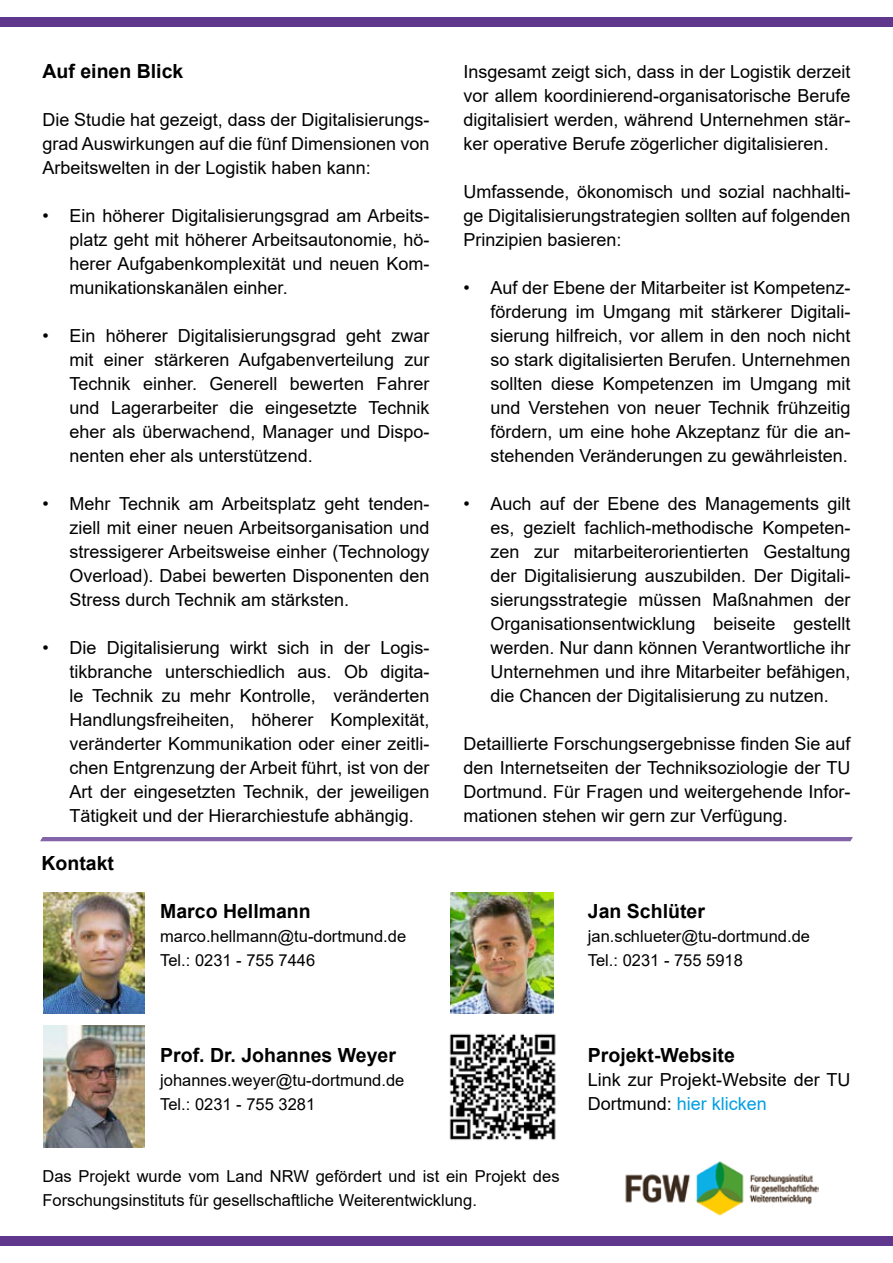
<style>
.page{position:relative;width:893px;height:1263px;background:#fff}
.page>*{position:absolute;margin:0;border:0;box-sizing:border-box;transform-origin:0 0}
.t1{font:700 19.5px "Arial";color:#000}
.t2{font:18px/24px "Arial";color:#000;text-align:justify}
.t3{font:16.5px/24px "Arial";color:#000}
.s1{color:#009fe3}
</style>
<div class="page">
<div style="left:0;top:17px;width:893px;height:10px;background:#5f388e"></div>
<div style="left:0;top:1236px;width:893px;height:10px;background:#5f388e"></div>
<hr style="left:40px;top:837px;width:813px;height:4px;background:#8364a9">
<img style="left:43px;top:893px;width:102px;height:121px">
<img style="left:450px;top:893px;width:103px;height:121px">
<img style="left:43px;top:1026px;width:102px;height:121px">
<img style="left:625px;top:1161px;width:193px;height:55px">
<img style="left:449px;top:1033px;width:107px;height:107px">
<p class="t1" style="left:43px;top:57px;width:142px">Auf einen Blick</p>
<p class="t2" style="left:43px;top:108px;width:388px">Die Studie hat gezeigt, dass der Digitalisierungs&shy;grad Auswirkungen auf die fünf Dimensionen von Arbeitswelten in der Logistik haben kann:</p>
<p class="t2" style="left:70px;top:204px;width:361px;text-indent:-27px">• Ein höherer Digitalisierungsgrad am Arbeits&shy;platz geht mit höherer Arbeitsautonomie, hö&shy;herer Aufgabenkomplexität und neuen Kom&shy;munikationskanälen einher.</p>
<p class="t2" style="left:70px;top:324px;width:361px;text-indent:-27px">• Ein höherer Digitalisierungsgrad geht zwar mit einer stärkeren Aufgabenverteilung zur Technik einher. Generell bewerten Fahrer und Lagerarbeiter die eingesetzte Technik eher als überwachend, Manager und Dispo&shy;nenten eher als unterstützend.</p>
<p class="t2" style="left:70px;top:492px;width:361px;text-indent:-27px">• Mehr Technik am Arbeitsplatz geht tenden&shy;ziell mit einer neuen Arbeitsorganisation und stressigerer Arbeitsweise einher (Technology Overload). Dabei bewerten Disponenten den Stress durch Technik am stärksten.</p>
<p class="t2" style="left:70px;top:636px;width:361px;text-indent:-27px">• Die Digitalisierung wirkt sich in der Logis&shy;tikbranche unterschiedlich aus. Ob digita&shy;le Technik zu mehr Kontrolle, veränderten Handlungsfreiheiten, höherer Komplexität, veränderter Kommunikation oder einer zeitli&shy;chen Entgrenzung der Arbeit führt, ist von der Art der eingesetzten Technik, der jeweiligen Tätigkeit und der Hierarchiestufe abhängig.</p>
<p class="t1" style="left:41px;top:849px;width:74px">Kontakt</p>
<p class="t1" style="left:160px;top:897px;width:152px">Marco Hellmann</p>
<p class="t3" style="left:160px;top:924px;width:247px">marco.hellmann@tu-dortmund.de<br>Tel.: 0231 - 755 7446</p>
<p class="t1" style="left:160px;top:1041px;width:237px">Prof. Dr. Johannes Weyer</p>
<p class="t3" style="left:160px;top:1068px;width:246px">johannes.weyer@tu-dortmund.de<br>Tel.: 0231 - 755 3281</p>
<p class="t2" style="left:463px;top:59px;width:388px">Insgesamt zeigt sich, dass in der Logistik derzeit vor allem koordinierend-organisatorische Berufe digitalisiert werden, während Unternehmen stär&shy;ker operative Berufe zögerlicher digitalisieren.</p>
<p class="t2" style="left:463px;top:179px;width:388px">Umfassende, ökonomisch und sozial nachhalti&shy;ge Digitalisierungstrategien sollten auf folgenden Prinzipien basieren:</p>
<p class="t2" style="left:490px;top:275px;width:361px;text-indent:-27px">• Auf der Ebene der Mitarbeiter ist Kompetenz&shy;förderung im Umgang mit stärkerer Digitali&shy;sierung hilfreich, vor allem in den noch nicht so stark digitalisierten Berufen. Unternehmen sollten diese Kompetenzen im Umgang mit und Verstehen von neuer Technik frühzeitig fördern, um eine hohe Akzeptanz für die an&shy;stehenden Veränderungen zu gewährleisten.</p>
<p class="t2" style="left:490px;top:491px;width:361px;text-indent:-27px">• Auch auf der Ebene des Managements gilt es, gezielt fachlich-methodische Kompeten&shy;zen zur mitarbeiterorientierten Gestaltung der Digitalisierung auszubilden. Der Digitali&shy;sierungsstrategie müssen Maßnahmen der Organisationsentwicklung beiseite gestellt werden. Nur dann können Verantwortliche ihr Unternehmen und ihre Mitarbeiter befähigen, die Chancen der Digitalisierung zu nutzen.</p>
<p class="t2" style="left:463px;top:731px;width:388px">Detaillierte Forschungsergebnisse finden Sie auf den Internetseiten der Techniksoziologie der TU Dortmund. Für Fragen und weitergehende Infor&shy;mationen stehen wir gern zur Verfügung.</p>
<p class="t1" style="left:588px;top:897px;width:119px">Jan Schlüter</p>
<p class="t3" style="left:588px;top:924px;width:224px">jan.schlueter@tu-dortmund.de<br>Tel.: 0231 - 755 5918</p>
<p class="t1" style="left:588px;top:1041px;width:149px">Projekt-Website</p>
<p class="t2" style="left:588px;top:1068px;width:264px">Link zur Projekt-Website der TU<br>Dortmund: <span class="s1">hier klicken</span></p>
<p class="t3" style="left:43px;top:1164px;width:519px">Das Projekt wurde vom Land NRW gefördert und ist ein Projekt des<br>Forschungsinstituts für gesellschaftliche Weiterentwicklung.</p>
</div>
